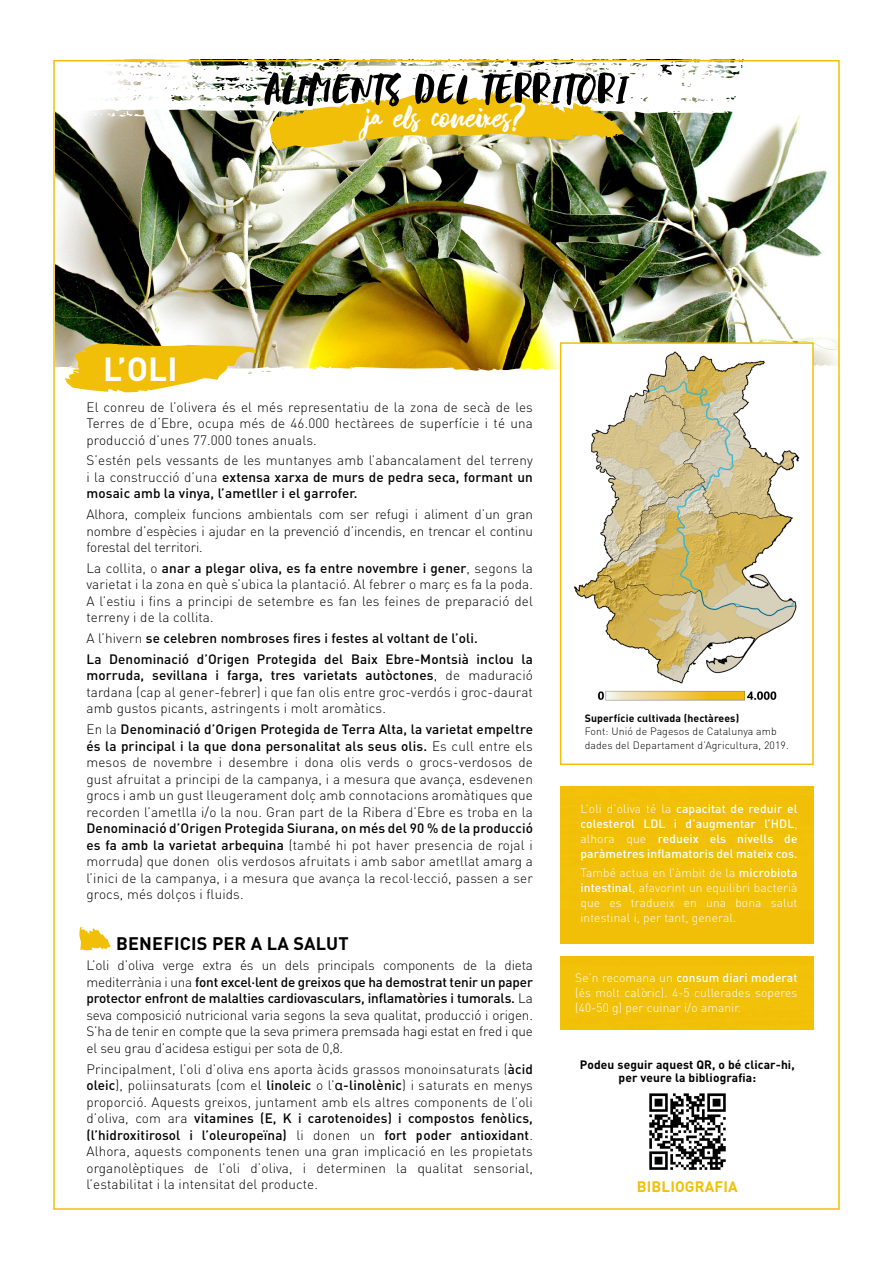
<style>
.page{position:relative;width:893px;height:1263px;background:#fff}
.page>*{position:absolute;margin:0;border:0;box-sizing:border-box;transform-origin:0 0}
.t1{font:51px "Blastpink Script";letter-spacing:.01em;color:#000}
.t2{font:45.45px "Blastpink Script";letter-spacing:.01em;color:#fff}
.t3{font:700 33px "DIN";color:#fff}
.t4{font:700 18px "DIN";letter-spacing:.01em;color:#000}
.t5{font:700 15px "DIN";letter-spacing:.01em;color:#f2bf08}
.t6{font:300 13.5px/16.5px "DIN";letter-spacing:.01em;color:#000;text-align:justify}
.t7{font:500 13.5px/20.7px "DIN";letter-spacing:.01em;color:#000}
.t8{font:300 12px/15px "DIN";letter-spacing:.01em;color:#fff;text-align:justify}
.t9{font:500 12px/15px "DIN";letter-spacing:.01em;color:#fff;text-align:justify}
.t10{font:700 12px/13.5px "DIN";letter-spacing:.01em;color:#000;text-align:center}
.t11{font:300 10.5px/13.5px "DIN";letter-spacing:.01em;color:#000}
.t12{font:700 10.5px "DIN";letter-spacing:.01em;color:#000}
.s1{font-weight:500}
.s2{font-weight:300}
.s3{font-family:"Helvetica";font-weight:400}
</style>
<div class="page">
<img style="left:56px;top:126px;width:781px;height:227px">
<svg style="left:56px;top:353px;width:781px;height:66px"></svg>
<svg style="left:512px;top:415px;width:6px;height:2px"></svg>
<svg style="left:434px;top:414px;width:4px;height:3px"></svg>
<svg style="left:370px;top:413px;width:21px;height:6px"></svg>
<svg style="left:281px;top:413px;width:16px;height:6px"></svg>
<svg style="left:482px;top:413px;width:5px;height:6px"></svg>
<svg style="left:306px;top:395px;width:4px;height:4px"></svg>
<svg style="left:280px;top:393px;width:13px;height:13px"></svg>
<svg style="left:280px;top:377px;width:3px;height:4px"></svg>
<svg style="left:292px;top:377px;width:12px;height:5px"></svg>
<svg style="left:350px;top:365px;width:8px;height:3px"></svg>
<svg style="left:473px;top:365px;width:11px;height:5px"></svg>
<svg style="left:56px;top:63px;width:745px;height:63px"></svg>
<svg style="left:184px;top:63px;width:16px;height:3px"></svg>
<svg style="left:207px;top:63px;width:14px;height:3px"></svg>
<svg style="left:154px;top:63px;width:14px;height:5px"></svg>
<svg style="left:663px;top:63px;width:14px;height:4px"></svg>
<svg style="left:194px;top:83px;width:8px;height:6px"></svg>
<svg style="left:215px;top:84px;width:6px;height:3px"></svg>
<svg style="left:202px;top:97px;width:6px;height:5px"></svg>
<svg style="left:727px;top:111px;width:3px;height:4px"></svg>
<svg style="left:89px;top:110px;width:69px;height:9px"></svg>
<svg style="left:167px;top:110px;width:7px;height:7px"></svg>
<img style="left:233px;top:60px;width:391px;height:90px">
<svg style="left:79px;top:926px;width:32px;height:25px"></svg>
<div style="left:561px;top:343px;width:252px;height:421px;background:#fff"></div>
<img style="left:574px;top:351px;width:226px;height:350px">
<div style="left:560px;top:342px;width:254px;height:423px;border:2px solid #f2bf08"></div>
<div style="left:560px;top:787px;width:253px;height:157px;background:#f2bf08"></div>
<svg style="left:560px;top:786px;width:253px;height:1px"></svg>
<div style="left:560px;top:957px;width:253px;height:73px;background:#f2c10a"></div>
<img style="left:649px;top:1093px;width:77px;height:77px">
<svg style="left:65px;top:343px;width:206px;height:76px"></svg>
<h1 class="t1" style="left:264px;top:63px;width:365px">ALIMENTS DEL TERRITORI</h1>
<h2 class="t2" style="left:366px;top:95px;width:162px">ja els coneixes?</h2>
<h3 class="t3" style="left:103px;top:347px;width:76px">L’OLI</h3>
<p class="t6" style="left:86px;top:398px;width:448px">El conreu de l’olivera és el més representatiu de la zona de secà de les Terres de d‘Ebre, ocupa més de 46.000 hectàrees de superfície i té una producció d’unes 77.000 tones anuals.</p>
<p class="t6" style="left:86px;top:452px;width:448px">S’estén pels vessants de les muntanyes amb l’abancalament del terreny i la construcció d’una <span class="s1">extensa xarxa de murs de pedra seca, formant un mosaic amb la vinya, l’ametller i el garrofer.</span></p>
<p class="t6" style="left:86px;top:506px;width:448px">Alhora, compleix funcions ambientals com ser refugi i aliment d’un gran nombre d’espècies i ajudar en la prevenció d’incendis, en trencar el continu forestal del territori.</p>
<p class="t6" style="left:86px;top:560px;width:448px">La collita, o <span class="s1">anar a plegar oliva, es fa entre novembre i gener</span>, segons la varietat i la zona en què s’ubica la plantació. Al febrer o març es fa la poda.<br>A l’estiu i fins a principi de setembre es fan les feines de preparació del terreny i de la collita.</p>
<p class="t7" style="left:86px;top:627px;width:448px"><span class="s2">A l’hivern</span> se celebren nombroses fires i festes al voltant de l’oli.<br>La Denominació d’Origen Protegida del Baix Ebre-Montsià inclou la</p>
<p class="t6" style="left:86px;top:667px;width:448px"><span class="s1">morruda, sevillana i farga, tres varietats autòctones</span>, de maduració tardana (cap al gener-febrer) i que fan olis entre groc-verdós i groc-daurat amb gustos picants, astringents i molt aromàtics.</p>
<p class="t6" style="left:86px;top:721px;width:448px">En la <span class="s1">Denominació d’Origen Protegida de Terra Alta, la varietat empeltre és la principal i la que dona personalitat als seus olis.</span> Es cull entre els mesos de novembre i desembre i dona olis verds o grocs-verdosos de gust afruitat a principi de la campanya, i a mesura que avança, esdevenen grocs i amb un gust lleugerament dolç amb connotacions aromàtiques que recorden l’ametlla i/o la nou. Gran part de la Ribera d’Ebre es troba en la</p>
<p class="t6" style="left:86px;top:820px;width:448px"><span class="s1">Denominació d’Origen Protegida Siurana, on més del 90 % de la producció es fa amb la varietat arbequina</span> (també hi pot haver presencia de rojal i morruda) que donen olis verdosos afruitats i amb sabor ametllat amarg a l’inici de la campanya, i a mesura que avança la recol·lecció, passen a ser grocs, més dolços i fluids.</p>
<h3 class="t4" style="left:116px;top:931px;width:234px">BENEFICIS PER A LA SALUT</h3>
<p class="t6" style="left:86px;top:957px;width:448px">L’oli d’oliva verge extra és un dels principals components de la dieta mediterrània i una <span class="s1">font excel·lent de greixos que ha demostrat tenir un paper protector enfront de malalties cardiovasculars, inflamatòries i tumorals.</span> La seva composició nutricional varia segons la seva qualitat, producció i origen.<br>S’ha de tenir en compte que la seva primera premsada hagi estat en fred i que el seu grau d’acidesa estigui per sota de 0,8.</p>
<p class="t6" style="left:86px;top:1060px;width:448px">Principalment, l’oli d’oliva ens aporta àcids grassos monoinsaturats (<span class="s1">àcid oleic</span>), poliinsaturats (com el <span class="s1">linoleic</span> o l’<span class="s3">α</span><span class="s1">-linolènic</span>) i saturats en menys proporció. Aquests greixos, juntament amb els altres components de l’oli d’oliva, com ara <span class="s1">vitamines (E, K i carotenoides) i compostos fenòlics, (l’hidroxitirosol i l’oleuropeïna)</span> li donen un <span class="s1">fort poder antioxidant</span>.<br>Alhora, aquests components tenen una gran implicació en les propietats organolèptiques de l’oli d’oliva, i determinen la qualitat sensorial, l’estabilitat i la intensitat del producte.</p>
<p class="t12" style="left:585px;top:711px;width:156px">Superfície cultivada (hectàrees)</p>
<p class="t11" style="left:585px;top:725px;width:206px">Font: Unió de Pagesos de Catalunya amb dades del Departament d’Agricultura, 2019.</p>
<p class="t9" style="left:580px;top:800px;width:218px"><span class="s2">L’oli d’oliva té la</span> capacitat de reduir el colesterol LDL i d’augmentar l’HDL<span class="s2">, alhora que</span> redueix els nivells de paràmetres inflamatoris del mateix cos.</p>
<p class="t8" style="left:580px;top:865px;width:218px">També actua en l’àmbit de la <span class="s1">microbiota intestinal</span>, afavorint un equilibri bacterià que es tradueix en una bona salut intestinal i, per tant, general.</p>
<p class="t8" style="left:575px;top:970px;width:224px">Se’n recomana un <span class="s1">consum diari moderat </span>(és molt calòric). 4-5 cullerades soperes (40-50 g) per cuinar i/o amanir.</p>
<p class="t10" style="left:580px;top:1057px;width:216px">Podeu seguir aquest QR, o bé clicar-hi, per veure la bibliografia:</p>
<p class="t5" style="left:637px;top:1176px;width:102px">BIBLIOGRAFIA</p>
</div>
